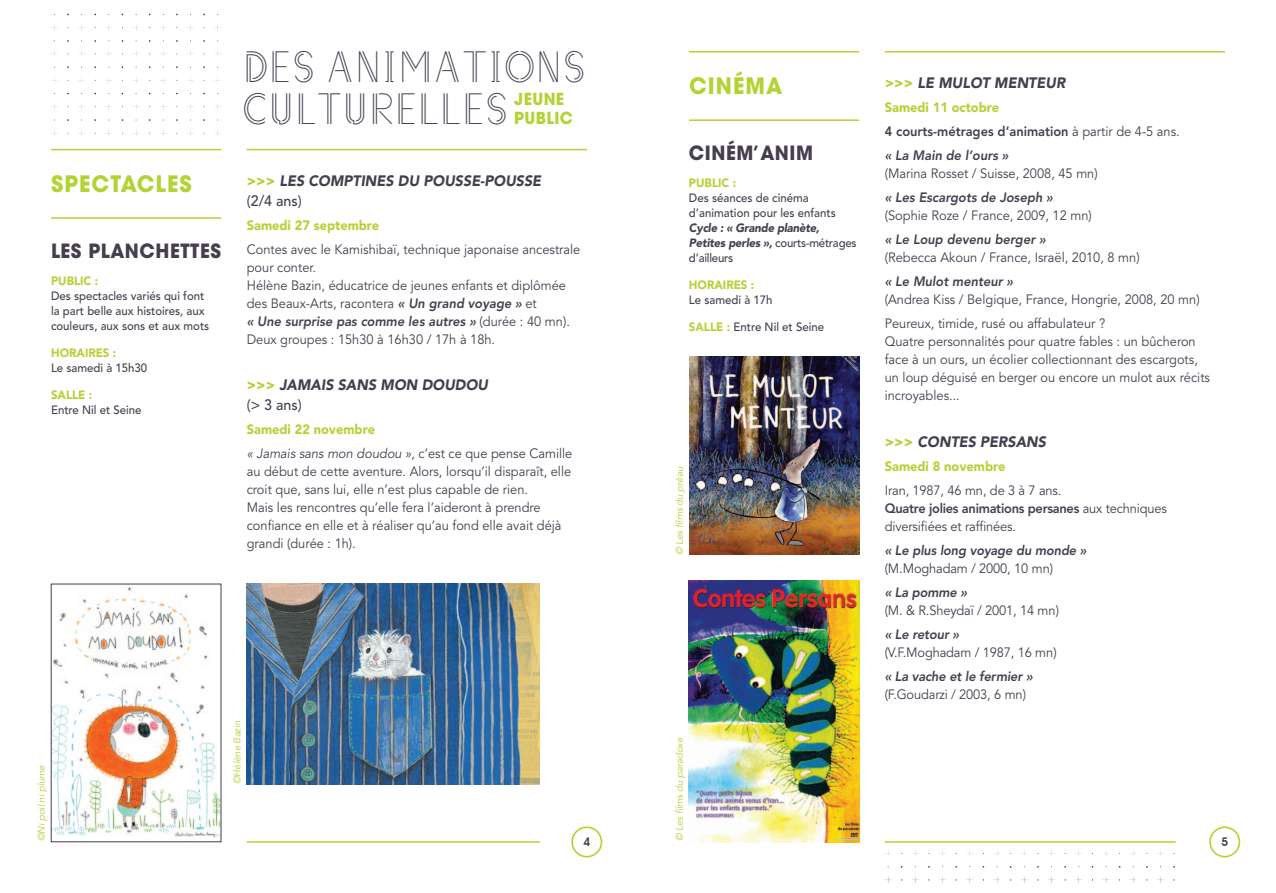
<style>
.page{position:relative;width:1276px;height:893px;background:#fff}
.page>*{position:absolute;margin:0;border:0;box-sizing:border-box;transform-origin:0 0}
.t1{font:49.5px/42px "Lautre";color:#443e4e}
.t2{font:700 22.5px "ITC Avant Garde Std";letter-spacing:.05em;color:#b3d234;scale:.95 1}
.t3{font:700 19.5px "ITC Avant Garde Std";letter-spacing:.03em;color:#443e4e;scale:.95 1}
.t4{font:700 16.5px/18.5px "ITC Avant Garde Std";letter-spacing:.025em;color:#b3d234;scale:.95 1}
.t5{font:italic 900 15px/19.5px "Avenir";color:#443e4e;scale:.95 1}
.t6{font:13.5px/18px "Avenir";color:#443e4e;scale:.95 1}
.t7{font:italic 800 13.5px "Avenir";letter-spacing:-.01em;color:#443e4e;scale:.95 1}
.t8{font:800 13.5px/24px "Avenir";color:#443e4e;scale:.95 1}
.t9{font:italic 13.5px/24px "Avenir";color:#443e4e;scale:.95 1}
.t10{font:900 13.5px "Avenir";color:#b3d234;scale:.95 1}
.t11{font:500 12px/15px "Avenir";color:#443e4e;scale:.95 1}
.t12{font:italic 900 12px/15px "Avenir";letter-spacing:-.02em;color:#443e4e;scale:.95 1}
.t13{font:900 12px "Avenir";color:#b3d234;scale:.95 1}
.t14{font:600 12px "Avant Garde";color:#443e4e}
.t15{font:italic 9.75px "Avenir";letter-spacing:-.01em;color:#b3d234}
.s1{font-style:normal;color:#b3d234}
.s2{font-weight:500;font-style:normal}
.s3{font-weight:800;font-style:italic}
.s4{font-weight:900;font-style:normal;color:#b3d234}
.s5{font-style:normal}
.s6{font-weight:900;color:#b3d234}
.s7{font-weight:400}
.s8{font-style:italic}
.s9{font-weight:800}
</style>
<div class="page">
<hr style="left:51px;top:149px;width:170px;height:1px;background:#b3d234">
<hr style="left:247px;top:149px;width:340px;height:1px;background:#b3d234">
<svg style="left:571px;top:826px;width:31px;height:31px"></svg>
<hr style="left:247px;top:841px;width:293px;height:2px;background:#b3d234">
<svg style="left:51px;top:130px;width:7px;height:6px"></svg>
<svg style="left:51px;top:104px;width:7px;height:6px"></svg>
<svg style="left:51px;top:77px;width:7px;height:6px"></svg>
<svg style="left:78px;top:104px;width:7px;height:6px"></svg>
<svg style="left:78px;top:77px;width:7px;height:6px"></svg>
<svg style="left:78px;top:130px;width:7px;height:6px"></svg>
<svg style="left:160px;top:77px;width:7px;height:6px"></svg>
<svg style="left:187px;top:104px;width:7px;height:6px"></svg>
<svg style="left:160px;top:104px;width:7px;height:6px"></svg>
<svg style="left:187px;top:130px;width:7px;height:6px"></svg>
<svg style="left:133px;top:103px;width:6px;height:7px"></svg>
<svg style="left:133px;top:77px;width:6px;height:7px"></svg>
<svg style="left:160px;top:130px;width:7px;height:6px"></svg>
<svg style="left:214px;top:130px;width:7px;height:6px"></svg>
<svg style="left:214px;top:103px;width:7px;height:7px"></svg>
<svg style="left:214px;top:77px;width:7px;height:7px"></svg>
<svg style="left:51px;top:51px;width:7px;height:6px"></svg>
<svg style="left:78px;top:51px;width:7px;height:6px"></svg>
<svg style="left:160px;top:51px;width:7px;height:6px"></svg>
<svg style="left:187px;top:51px;width:7px;height:6px"></svg>
<svg style="left:187px;top:77px;width:7px;height:7px"></svg>
<svg style="left:214px;top:51px;width:7px;height:6px"></svg>
<svg style="left:106px;top:24px;width:6px;height:7px"></svg>
<svg style="left:51px;top:24px;width:7px;height:7px"></svg>
<svg style="left:78px;top:24px;width:7px;height:7px"></svg>
<svg style="left:187px;top:24px;width:7px;height:7px"></svg>
<svg style="left:160px;top:24px;width:7px;height:7px"></svg>
<svg style="left:133px;top:24px;width:6px;height:7px"></svg>
<svg style="left:214px;top:24px;width:7px;height:7px"></svg>
<img style="left:247px;top:584px;width:293px;height:200px">
<img style="left:53px;top:586px;width:166px;height:252px">
<div style="left:51px;top:584px;width:170px;height:258px;border:1px solid #443e4e"></div>
<hr style="left:51px;top:217px;width:170px;height:2px;background:#b3d234">
<hr style="left:689px;top:51px;width:170px;height:2px;background:#b3d234">
<hr style="left:884px;top:51px;width:341px;height:2px;background:#b3d234">
<hr style="left:689px;top:119px;width:170px;height:2px;background:#b3d234">
<svg style="left:1209px;top:826px;width:31px;height:31px"></svg>
<hr style="left:884px;top:841px;width:291px;height:2px;background:#b3d234">
<svg style="left:1048px;top:877px;width:7px;height:6px"></svg>
<svg style="left:1048px;top:850px;width:7px;height:7px"></svg>
<svg style="left:994px;top:850px;width:6px;height:7px"></svg>
<svg style="left:1021px;top:850px;width:6px;height:7px"></svg>
<svg style="left:1103px;top:850px;width:6px;height:7px"></svg>
<svg style="left:1130px;top:850px;width:6px;height:7px"></svg>
<svg style="left:1075px;top:877px;width:7px;height:6px"></svg>
<svg style="left:1076px;top:850px;width:6px;height:7px"></svg>
<svg style="left:1157px;top:877px;width:7px;height:6px"></svg>
<svg style="left:1157px;top:850px;width:7px;height:7px"></svg>
<svg style="left:885px;top:850px;width:6px;height:7px"></svg>
<svg style="left:939px;top:850px;width:7px;height:7px"></svg>
<svg style="left:966px;top:850px;width:7px;height:7px"></svg>
<svg style="left:966px;top:877px;width:7px;height:6px"></svg>
<svg style="left:939px;top:877px;width:7px;height:6px"></svg>
<svg style="left:912px;top:850px;width:6px;height:7px"></svg>
<img style="left:689px;top:356px;width:170px;height:199px">
<img style="left:689px;top:580px;width:170px;height:262px">
<h2 class="t2" style="left:51px;top:169px;width:149px">SPECTACLES</h2>
<h3 class="t3" style="left:51px;top:238px;width:68px">LES PLANC</h3>
<h3 class="t3" style="left:155px;top:238px;width:27px">HETTES</h3>
<p class="t13" style="left:51px;top:273px;width:51px">Public :</p>
<p class="t11" style="left:51px;top:288px;width:168px">Des spectacles variés qui font la part belle aux histoires, aux couleurs, aux sons et aux mots</p>
<p class="t13" style="left:51px;top:345px;width:70px">Horaires :</p>
<p class="t11" style="left:51px;top:360px;width:103px">Le samedi à 15h30</p>
<p class="t13" style="left:51px;top:387px;width:45px">SALLE :</p>
<p class="t11" style="left:51px;top:402px;width:97px">Entre Nil et Seine</p>
<h1 class="t1" style="left:242px;top:48px;width:217px">DES ANIMATIONS<br>CULTURELLES</h1>
<p class="t4" style="left:514px;top:90px;width:63px">JEUNE<br>PUBLIC</p>
<p class="t5" style="left:247px;top:171px;width:311px"><span class="s1">&gt;&gt;&gt;</span> LES COMPTINES DU POUSSE-POUSSE <span class="s2">(2/4 ans)</span></p>
<p class="t10" style="left:247px;top:217px;width:141px">Samedi 27 septembre</p>
<p class="t6" style="left:247px;top:241px;width:353px">Contes avec le Kamishibaï, technique japonaise ancestrale pour conter.<br>Hélène Bazin, éducatrice de jeunes enfants et diplômée des Beaux-Arts, racontera <span class="s3">« Un grand voyage »</span> et<br><span class="s3">« Une surprise pas comme les autres »</span> (durée : 40 mn).<br>Deux groupes : 15h30 à 16h30 / 17h à 18h.</p>
<p class="t5" style="left:247px;top:375px;width:256px"><span class="s1">&gt;&gt;&gt;</span> JAMAIS SANS MON DOUDOU <span class="s2">(&gt; 3 ans)</span></p>
<p class="t9" style="left:247px;top:418px;width:344px"><span class="s4">Samedi 22 novembre<br></span>« Jamais sans mon doudou », <span class="s5">c’est ce que pense Camille</span></p>
<p class="t6" style="left:247px;top:463px;width:343px">au début de cette aventure. Alors, lorsqu’il disparaît, elle croit que, sans lui, elle n’est plus capable de rien.<br>Mais les rencontres qu’elle fera l’aideront à prendre confiance en elle et à réaliser qu’au fond elle avait déjà grandi (durée : 1h).</p>
<p class="t15" style="left:36px;top:841px;width:77px;rotate:-90deg">©Ni poil ni plume</p>
<p class="t15" style="left:231px;top:784px;width:65px;rotate:-90deg">©Hélène Bazin</p>
<p class="t14" style="left:583px;top:834px;width:8px">4</p>
<h2 class="t2" style="left:689px;top:71px;width:100px">CINÉMA</h2>
<h3 class="t3" style="left:689px;top:140px;width:30px">CINÉM</h3>
<h3 class="t3" style="left:754px;top:140px;width:36px">’ANIM</h3>
<p class="t13" style="left:689px;top:176px;width:51px">Public :</p>
<p class="t11" style="left:689px;top:191px;width:156px">Des séances de cinéma d’animation pour les enfants</p>
<p class="t12" style="left:689px;top:220px;width:178px">CYCLE : « GRANDE PLANÈTE,<br>PETITES PERLES », <span class="s2">courts-métrages d’ailleurs</span></p>
<p class="t13" style="left:689px;top:278px;width:70px">Horaires :</p>
<p class="t11" style="left:689px;top:293px;width:89px">Le samedi à 17h</p>
<p class="t11" style="left:689px;top:320px;width:144px"><span class="s6">SALLE :</span> Entre Nil et Seine</p>
<p class="t15" style="left:674px;top:555px;width:89px;rotate:-90deg">© Les films du préau</p>
<p class="t15" style="left:674px;top:841px;width:105px;rotate:-90deg">© Les films du paradoxe</p>
<p class="t5" style="left:884px;top:73px;width:191px"><span class="s1">&gt;&gt;&gt;</span> LE MULOT MENTEUR</p>
<p class="t8" style="left:884px;top:96px;width:312px"><span class="s6">Samedi 11 octobre<br></span>4 courts-métrages d’animation <span class="s7">à partir de 4-5 ans. </span><span class="s8">« La Main de l’ours »</span></p>
<p class="t6" style="left:884px;top:165px;width:226px">(Marina Rosset / Suisse, 2008, 45 mn)</p>
<p class="t7" style="left:884px;top:190px;width:178px">« Les Escargots de Joseph »</p>
<p class="t6" style="left:884px;top:207px;width:219px">(Sophie Roze / France, 2009, 12 mn)</p>
<p class="t7" style="left:884px;top:232px;width:171px">« Le Loup devenu berger »</p>
<p class="t6" style="left:884px;top:249px;width:270px">(Rebecca Akoun / France, Israël, 2010, 8 mn)</p>
<p class="t7" style="left:884px;top:274px;width:137px">« Le Mulot menteur »</p>
<p class="t6" style="left:884px;top:288px;width:333px;line-height:24px">(Andrea Kiss / Belgique, France, Hongrie, 2008, 20 mn)<br>Peureux, timide, rusé ou affabulateur ?</p>
<p class="t6" style="left:884px;top:333px;width:344px">Quatre personnalités pour quatre fables : un bûcheron face à un ours, un écolier collectionnant des escargots, un loup déguisé en berger ou encore un mulot aux récits incroyables...</p>
<p class="t5" style="left:884px;top:432px;width:171px"><span class="s1">&gt;&gt;&gt;</span> CONTES PERSANS</p>
<p class="t10" style="left:884px;top:458px;width:128px">Samedi 8 novembre</p>
<p class="t6" style="left:884px;top:482px;width:299px">Iran, 1987, 46 mn, de 3 à 7 ans.<br><span class="s9">Quatre jolies animations persanes</span> aux techniques diversifiées et raffinées.</p>
<p class="t7" style="left:884px;top:542px;width:214px">« Le plus long voyage du monde »</p>
<p class="t6" style="left:884px;top:560px;width:179px">(M.Moghadam / 2000, 10 mn)</p>
<p class="t7" style="left:884px;top:584px;width:88px">« La pomme »</p>
<p class="t6" style="left:884px;top:602px;width:185px">(M. &amp; R.Sheydaï / 2001, 14 mn)</p>
<p class="t7" style="left:884px;top:626px;width:80px">« Le retour »</p>
<p class="t6" style="left:884px;top:644px;width:182px">(V.F.Moghadam / 1987, 16 mn)</p>
<p class="t7" style="left:884px;top:668px;width:157px">« La vache et le fermier »</p>
<p class="t6" style="left:884px;top:686px;width:150px">(F.Goudarzi / 2003, 6 mn)</p>
<p class="t14" style="left:1221px;top:834px;width:8px">5</p>
</div>
